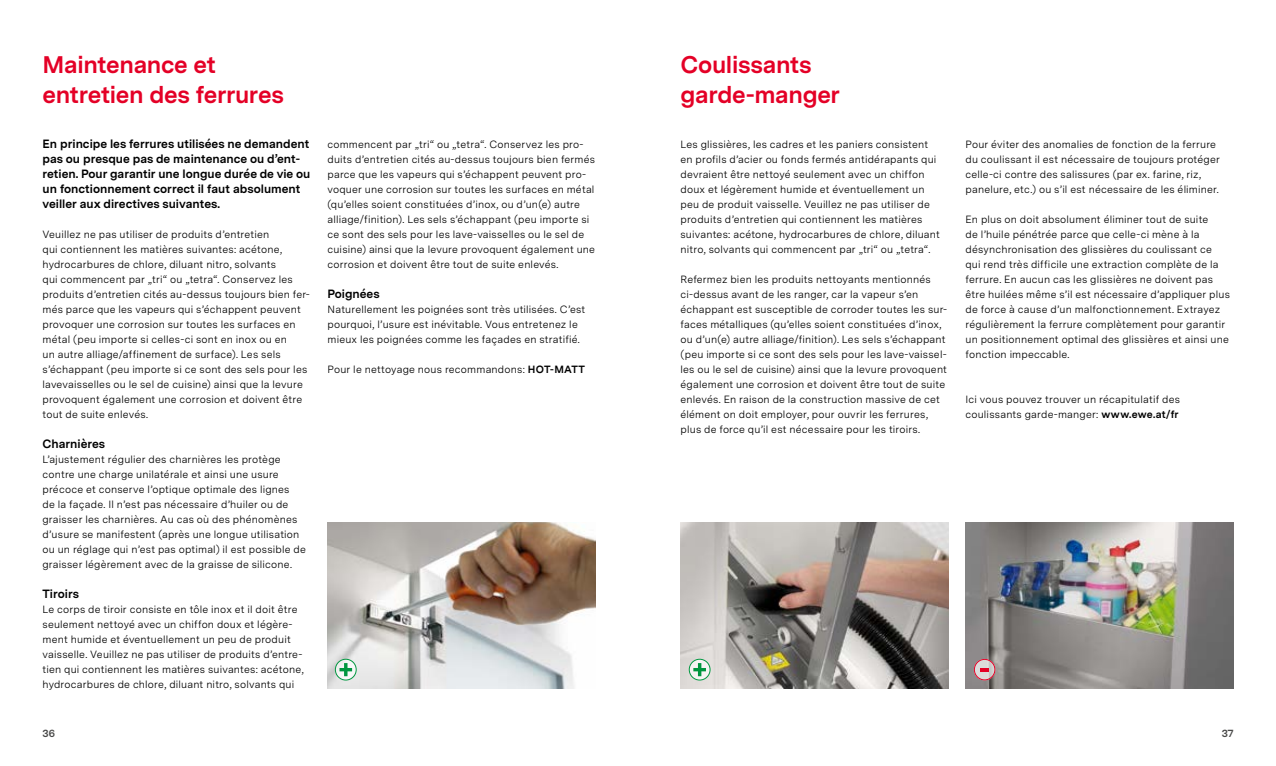
<style>
.page{position:relative;width:1276px;height:766px;background:#fff}
.page>*{position:absolute;margin:0;border:0;box-sizing:border-box;transform-origin:0 0}
.t1{font:700 24px/30px "Messina Sans";letter-spacing:-.015em;color:#e40026}
.t2{font:700 12px/15px "Messina Sans";color:#000}
.t3{font:10.5px/15px "Messina Sans";letter-spacing:.02em;color:#000}
.t4{font:700 10.5px "Messina Sans";color:#494948}
.s1{font-weight:700}
</style>
<div class="page">
<img style="left:965px;top:523px;width:268px;height:165px">
<img style="left:680px;top:523px;width:268px;height:165px">
<img style="left:327px;top:523px;width:268px;height:165px">
<svg style="left:689px;top:659px;width:21px;height:20px"></svg>
<div style="left:689px;top:658px;width:21px;height:22px;border:1px solid #00963f;border-radius:50%"></div>
<svg style="left:693px;top:663px;width:13px;height:13px"></svg>
<svg style="left:335px;top:659px;width:21px;height:20px"></svg>
<div style="left:335px;top:658px;width:21px;height:22px;border:1px solid #00963f;border-radius:50%"></div>
<svg style="left:339px;top:663px;width:13px;height:13px"></svg>
<svg style="left:974px;top:659px;width:21px;height:20px"></svg>
<div style="left:974px;top:658px;width:21px;height:22px;border:1px solid #e40026;border-radius:50%"></div>
<svg style="left:980px;top:668px;width:9px;height:3px"></svg>
<h1 class="t1" style="left:43px;top:48px;width:243px">Maintenance et entretien des ferrures</h1>
<p class="t2" style="left:43px;top:135px;width:269px">En principe les ferrures utilisées ne demandent pas ou presque pas de maintenance ou d’ent&shy;retien. Pour garantir une longue durée de vie ou un fonctionnement correct il faut absolument veiller aux directives suivantes.</p>
<p class="t3" style="left:43px;top:226px;width:269px">Veuillez ne pas utiliser de produits d’entretien<br>qui contiennent les matières suivantes: acétone, hydrocarbures de chlore, diluant nitro, solvants<br>qui commencent par „tri“ ou „tetra“. Conservez les produits d’entretien cités au-dessus toujours bien fer&shy;més parce que les vapeurs qui s’échappent peuvent provoquer une corrosion sur toutes les surfaces en métal (peu importe si celles-ci sont en inox ou en<br>un autre alliage/affinement de surface). Les sels s’échappant (peu importe si ce sont des sels pour les lavevaisselles ou le sel de cuisine) ainsi que la levure provoquent également une corrosion et doivent être tout de suite enlevés.</p>
<p class="t2" style="left:43px;top:435px;width:64px">Charnières</p>
<p class="t3" style="left:43px;top:451px;width:265px">L’ajustement régulier des charnières les protège contre une charge unilatérale et ainsi une usure précoce et conserve l’optique optimale des lignes<br>de la façade. Il n’est pas nécessaire d’huiler ou de graisser les charnières. Au cas où des phénomènes d’usure se manifestent (après une longue utilisation ou un réglage qui n’est pas optimal) il est possible de graisser légèrement avec de la graisse de silicone.</p>
<p class="t2" style="left:43px;top:585px;width:38px">Tiroirs</p>
<p class="t3" style="left:43px;top:601px;width:263px">Le corps de tiroir consiste en tôle inox et il doit être seulement nettoyé avec un chiffon doux et légère&shy;ment humide et éventuellement un peu de produit vaisselle. Veuillez ne pas utiliser de produits d’entre&shy;tien qui contiennent les matières suivantes: acétone, hydrocarbures de chlore, diluant nitro, solvants qui</p>
<p class="t3" style="left:327px;top:136px;width:269px">commencent par „tri“ ou „tetra“. Conservez les pro&shy;duits d’entretien cités au-dessus toujours bien fermés parce que les vapeurs qui s’échappent peuvent pro&shy;voquer une corrosion sur toutes les surfaces en métal (qu’elles soient constituées d’inox, ou d’un(e) autre alliage/finition). Les sels s’échappant (peu importe si ce sont des sels pour les lave-vaisselles ou le sel de cuisine) ainsi que la levure provoquent également une corrosion et doivent être tout de suite enlevés.</p>
<p class="t2" style="left:327px;top:285px;width:54px">Poignées</p>
<p class="t3" style="left:327px;top:301px;width:259px">Naturellement les poignées sont très utilisées. C’est pourquoi, l’usure est inévitable. Vous entretenez le mieux les poignées comme les façades en stratifié.</p>
<p class="t3" style="left:327px;top:361px;width:259px">Pour le nettoyage nous recommandons: <span class="s1">HOT-MATT</span></p>
<h1 class="t1" style="left:680px;top:48px;width:161px">Coulissants garde-manger</h1>
<p class="t3" style="left:680px;top:136px;width:261px">Les glissières, les cadres et les paniers consistent en profils d’acier ou fonds fermés antidérapants qui devraient être nettoyé seulement avec un chiffon doux et légèrement humide et éventuellement un peu de produit vaisselle. Veuillez ne pas utiliser de produits d’entretien qui contiennent les matières suivantes: acétone, hydrocarbures de chlore, diluant nitro, solvants qui commencent par „tri“ ou „tetra“.</p>
<p class="t3" style="left:680px;top:271px;width:268px">Refermez bien les produits nettoyants mentionnés ci-dessus avant de les ranger, car la vapeur s’en échappant est susceptible de corroder toutes les sur&shy;faces métalliques (qu’elles soient constituées d’inox, ou d’un(e) autre alliage/finition). Les sels s’échappant (peu importe si ce sont des sels pour les lave-vaissel&shy;les ou le sel de cuisine) ainsi que la levure provoquent également une corrosion et doivent être tout de suite enlevés. En raison de la construction massive de cet élément on doit employer, pour ouvrir les ferrures, plus de force qu’il est nécessaire pour les tiroirs.</p>
<p class="t3" style="left:965px;top:136px;width:256px">Pour éviter des anomalies de fonction de la ferrure du coulissant il est nécessaire de toujours protéger celle-ci contre des salissures (par ex. farine, riz, panelure, etc.) ou s’il est nécessaire de les éliminer.</p>
<p class="t3" style="left:965px;top:211px;width:266px">En plus on doit absolument éliminer tout de suite<br>de l’huile pénétrée parce que celle-ci mène à la désynchronisation des glissières du coulissant ce<br>qui rend très difficile une extraction complète de la ferrure. En aucun cas les glissières ne doivent pas être huilées même s’il est nécessaire d’appliquer plus de force à cause d’un malfonctionnement. Extrayez régulièrement la ferrure complètement pour garantir un positionnement optimal des glissières et ainsi une fonction impeccable.</p>
<p class="t3" style="left:965px;top:391px;width:216px">Ici vous pouvez trouver un récapitulatif des coulissants garde-manger: <span class="s1">www.ewe.at/fr</span></p>
<p class="t4" style="left:43px;top:725px;width:14px">36</p>
<p class="t4" style="left:1221px;top:725px;width:13px">37</p>
</div>
